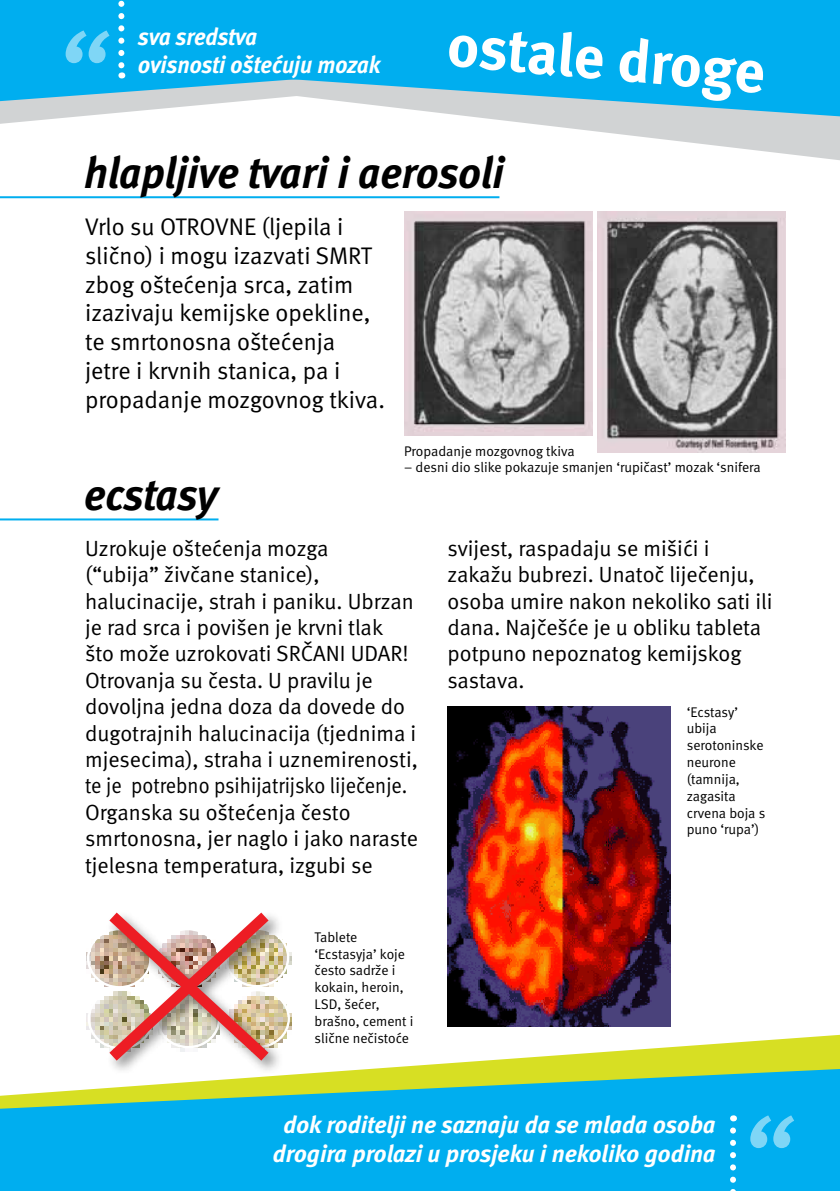
<style>
.page{position:relative;width:840px;height:1191px;background:#fff}
.page>*{position:absolute;margin:0;border:0;box-sizing:border-box;transform-origin:0 0}
.t1{font:700 60px "Meta";color:#fff}
.t2{font:italic 700 44px "Meta";color:#000;scale:.96 1}
.t3{font:24px/28.8px "Meta";color:#000}
.t4{font:italic 700 24px/28.8px "Meta";color:#fff;text-align:center}
.t5{font:italic 700 24px/28px "Meta";color:#fff;scale:.95 1}
.t6{font:22px/26.4px "Meta";color:#000}
.t7{font:14px/16.8px "Meta";color:#000}
</style>
<div class="page">
<svg style="left:535px;top:124px;width:304px;height:36px"></svg>
<svg style="left:0;top:116px;width:839px;height:8px"></svg>
<svg style="left:370px;top:1035px;width:469px;height:34px"></svg>
<svg style="left:0;top:1069px;width:839px;height:122px;background:#23b6d7"></svg>
<hr style="left:0;top:196px;width:499px;height:2px;background:#00aeef">
<hr style="left:0;top:518px;width:218px;height:2px;background:#00aeef">
<svg style="left:0;top:0;width:839px;height:116px;background:#28b6eb"></svg>
<img style="left:404px;top:212px;width:187px;height:224px">
<img style="left:597px;top:212px;width:188px;height:241px">
<img style="left:86px;top:939px;width:206px;height:104px">
<div style="left:106px;top:909px;width:178px;height:167px;background:#000;opacity:.45"></div>
<img style="left:98px;top:909px;width:182px;height:162px">
<img style="left:447px;top:706px;width:223px;height:320px">
<svg style="left:749px;top:1115px;width:44px;height:33px"></svg>
<svg style="left:729px;top:1130px;width:6px;height:61px"></svg>
<svg style="left:66px;top:30px;width:43px;height:33px"></svg>
<svg style="left:118px;top:0;width:6px;height:78px"></svg>
<p class="t5" style="left:138px;top:23px;width:256px">sva sredstva<br>ovisnosti oštećuju mozak</p>
<h1 class="t1" style="left:450px;top:9px;width:320px;rotate:5deg">ostale droge</h1>
<h2 class="t2" style="left:84px;top:146px;width:438px">hlapljive tvari i aerosoli</h2>
<p class="t3" style="left:85px;top:212px;width:301px">Vrlo su OTROVNE (ljepila i slično) i mogu izazvati SMRT zbog oštećenja srca, zatim izazivaju kemijske opekline, te smrtonosna oštećenja jetre i krvnih stanica, pa i propadanje mozgovnog tkiva.</p>
<h2 class="t2" style="left:84px;top:468px;width:140px">ecstasy</h2>
<p class="t7" style="left:404px;top:442px;width:172px">Propadanje mozgovnog tkiva</p>
<p class="t7" style="left:404px;top:459px;width:358px">– desni dio slike pokazuje smanjen ‘rupičast’ mozak ‘snifera</p>
<p class="t6" style="left:85px;top:535px;width:334px">Uzrokuje oštećenja mozga<br>(“ubija” živčane stanice), halucinacije, strah i paniku. Ubrzan je rad srca i povišen je krvni tlak<br>što može uzrokovati SRČANI UDAR!<br>Otrovanja su česta. U pravilu je dovoljna jedna doza da dovede do dugotrajnih halucinacija (tjednima i mjesecima), straha i uznemirenosti, te je potrebno psihijatrijsko liječenje.<br>Organska su oštećenja često smrtonosna, jer naglo i jako naraste tjelesna temperatura, izgubi se</p>
<p class="t6" style="left:447px;top:535px;width:326px">svijest, raspadaju se mišići i zakažu bubrezi. Unatoč liječenju, osoba umire nakon nekoliko sati ili dana. Najčešće je u obliku tableta potpuno nepoznatog kemijskog sastava.</p>
<p class="t7" style="left:686px;top:703px;width:80px">‘Ecstasy’ ubija serotoninske neurone (tamnija, zagasita crvena boja s puno ‘rupa’)</p>
<p class="t7" style="left:314px;top:928px;width:100px">Tablete ‘Ecstasyja’ koje često sadrže i kokain, heroin,<br>LSD, šećer, brašno, cement i slične nečistoće</p>
<p class="t4" style="left:273px;top:1110px;width:444px">dok roditelji ne saznaju da se mlada osoba drogira prolazi u prosjeku i nekoliko godina</p>
</div>
